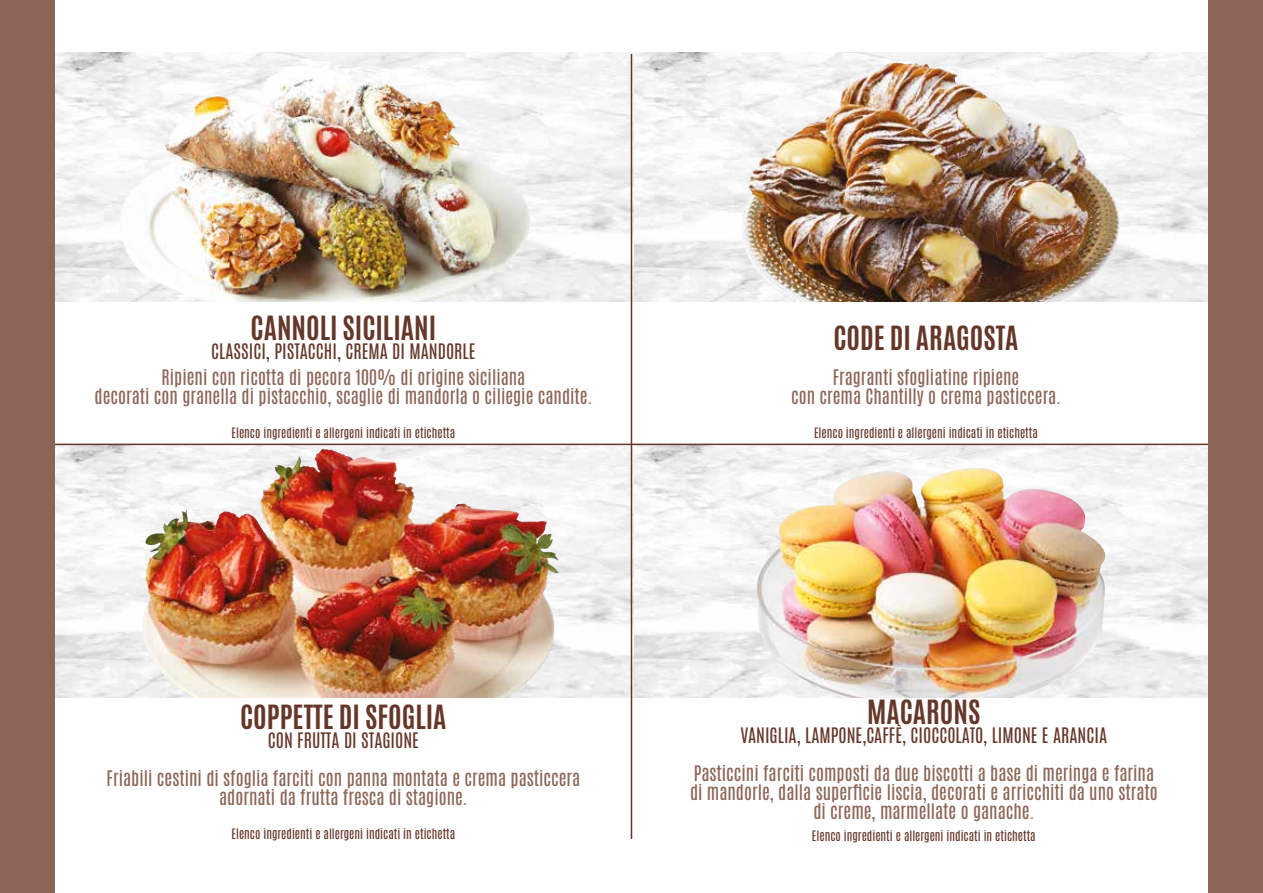
<style>
.page{position:relative;width:1263px;height:893px;background:#fff}
.page>*{position:absolute;margin:0;border:0;box-sizing:border-box;transform-origin:0 0}
.t1{font:700 27.9px "Antonio";color:#643729}
.t2{font:17.85px/18.9px "Antonio";color:#8c6557;text-align:center}
.t3{font:17.85px "Antonio";color:#643729}
.t4{font:12px "Antonio";color:#643729}
</style>
<div class="page">
<img style="left:56px;top:53px;width:1153px;height:645px">
<img style="left:741px;top:63px;width:378px;height:240px">
<img style="left:109px;top:64px;width:423px;height:239px">
<img style="left:136px;top:453px;width:428px;height:245px">
<img style="left:757px;top:465px;width:355px;height:233px">
<div style="left:54px;top:303px;width:1159px;height:141px;background:#fff"></div>
<hr style="left:54px;top:444px;width:1155px;height:1px;background:#643729">
<hr style="left:631px;top:54px;width:1px;height:785px;background:#643729">
<div style="left:0;top:0;width:54px;height:893px;background:#8c6557"></div>
<div style="left:1209px;top:0;width:54px;height:893px;background:#8c6557"></div>
<h1 class="t1" style="left:251px;top:307px;width:187px">CANNOLI SICILIANI</h1>
<p class="t3" style="left:211px;top:338px;width:266px">CLASSICI, PISTACCHI, CREMA DI MANDORLE</p>
<p class="t2" style="left:95px;top:369px;width:499px">Ripieni con ricotta di pecora 100% di origine siciliana<br>decorati con granella di pistacchio, scaglie di mandorla o ciliegie candite.</p>
<p class="t4" style="left:232px;top:424px;width:225px">Elenco ingredienti e allergeni indicati in etichetta</p>
<h1 class="t1" style="left:833px;top:317px;width:187px">CODE DI ARAGOSTA</h1>
<p class="t2" style="left:791px;top:369px;width:271px">Fragranti sfogliatine ripiene<br>con crema Chantilly o crema pasticcera.</p>
<p class="t4" style="left:814px;top:424px;width:225px">Elenco ingredienti e allergeni indicati in etichetta</p>
<h1 class="t1" style="left:240px;top:696px;width:208px">COPPETTE DI SFOGLIA</h1>
<p class="t3" style="left:268px;top:727px;width:153px">CON FRUTTA DI STAGIONE</p>
<p class="t2" style="left:107px;top:769px;width:475px">Friabili cestini di sfoglia farciti con panna montata e crema pasticcera adornati da frutta fresca di stagione.</p>
<p class="t4" style="left:232px;top:825px;width:225px">Elenco ingredienti e allergeni indicati in etichetta</p>
<h1 class="t1" style="left:867px;top:691px;width:115px">MACARONS</h1>
<p class="t3" style="left:740px;top:722px;width:368px">VANIGLIA, LAMPONE,CAFFÈ, CIOCCOLATO, LIMONE E ARANCIA</p>
<p class="t2" style="left:690px;top:764px;width:469px">Pasticcini farciti composti da due biscotti a base di meringa e farina di mandorle, dalla superficie liscia, decorati e arricchiti da uno strato di creme, marmellate o ganache.</p>
<p class="t4" style="left:812px;top:827px;width:225px">Elenco ingredienti e allergeni indicati in etichetta</p>
</div>
